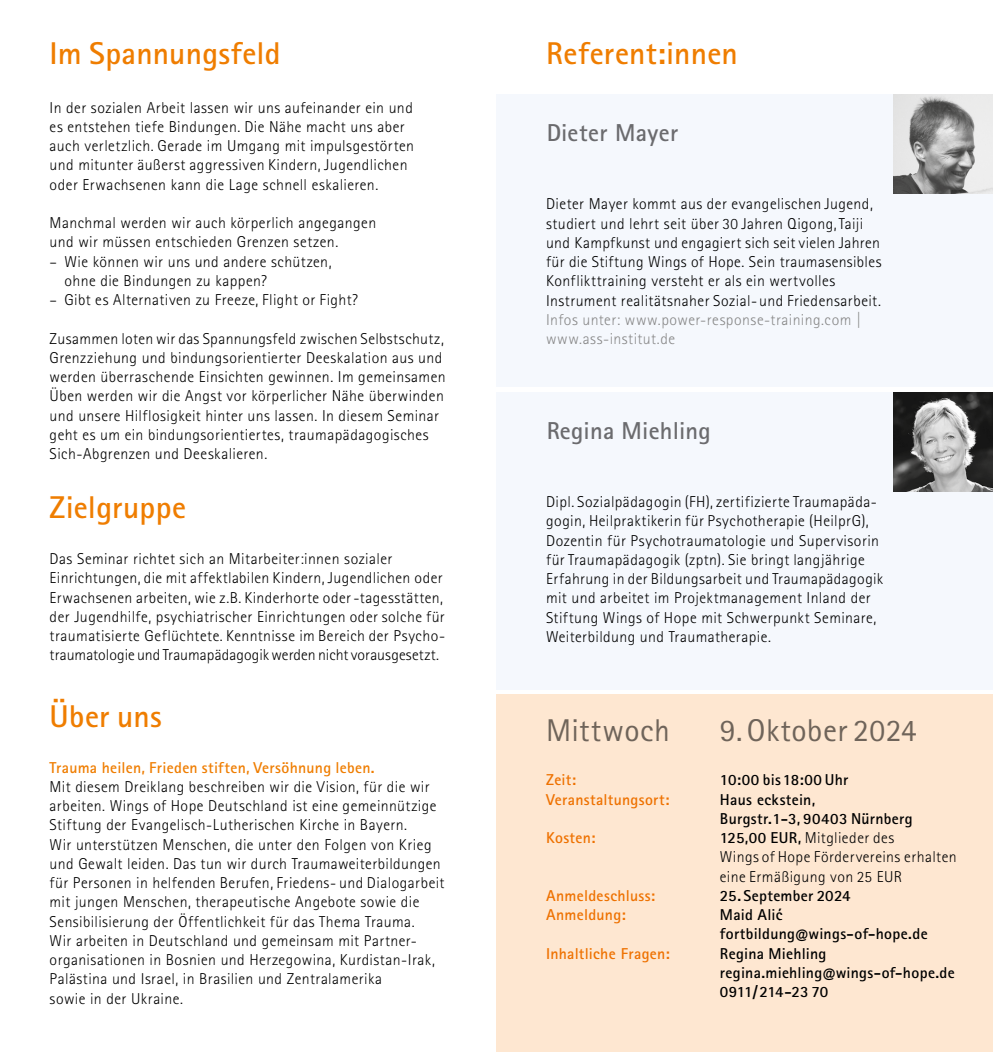
<style>
.page{position:relative;width:993px;height:1052px;background:#fff}
.page>*{position:absolute;margin:0;border:0;box-sizing:border-box;transform-origin:0 0}
.t1{font:700 31.5px "Rotis Sans Serif Pro";letter-spacing:.005em;color:#ef7d00}
.t2{font:31.5px "Rotis Sans Serif Pro";letter-spacing:.02em;color:#706f6f}
.t3{font:700 24.5px "Rotis Sans Serif Pro";letter-spacing:.015em;color:#706f6f}
.t4{font:300 15.75px/19.2px "Rotis Sans Serif Pro";letter-spacing:.025em;color:#000}
.t5{font:700 15.75px/19.2px "Rotis Sans Serif Pro";letter-spacing:.02em;color:#000}
.t6{font:700 15.75px "Rotis Sans Serif Pro";letter-spacing:.02em;color:#ef7d00}
.t7{font:300 15.75px/19.2px "Rotis Sans Serif Pro";letter-spacing:.03em;color:#878787}
.s1{font-weight:700}
</style>
<div class="page">
<div style="left:496px;top:94px;width:496px;height:293px;background:#f5f8fd"></div>
<div style="left:496px;top:694px;width:496px;height:358px;background:#fee7d1"></div>
<div style="left:496px;top:392px;width:496px;height:298px;background:#f5f8fd"></div>
<img style="left:893px;top:392px;width:99px;height:99px">
<img style="left:893px;top:94px;width:99px;height:99px">
<h1 class="t1" style="left:50px;top:34px;width:232px">Im Spannungsfeld</h1>
<p class="t4" style="left:50px;top:98px;width:366px">In der sozialen Arbeit lassen wir uns aufeinander ein und es entstehen tiefe Bindungen. Die Nähe macht uns aber auch verletzlich. Gerade im Umgang mit impulsgestörten und mitunter äußerst aggressiven Kindern, Jugendlichen oder Erwachsenen kann die Lage schnell eskalieren.</p>
<p class="t4" style="left:50px;top:213px;width:328px">Manchmal werden wir auch körperlich angegangen und wir müssen entschieden Grenzen setzen.</p>
<p class="t4" style="left:64px;top:252px;width:268px;text-indent:-15px">– Wie können wir uns und andere schützen, ohne die Bindungen zu kappen?</p>
<p class="t4" style="left:50px;top:290px;width:310px">– Gibt es Alternativen zu Freeze, Flight or Fight?</p>
<p class="t4" style="left:50px;top:329px;width:397px">Zusammen loten wir das Spannungsfeld zwischen Selbstschutz, Grenzziehung und bindungsorientierter Deeskalation aus und werden überraschende Einsichten gewinnen. Im gemeinsamen Üben werden wir die Angst vor körperlicher Nähe überwinden und unsere Hilflosigkeit hinter uns lassen. In diesem Seminar geht es um ein bindungsorientiertes, traumapädagogisches Sich-Abgrenzen und Deeskalieren.</p>
<h1 class="t1" style="left:50px;top:488px;width:138px">Zielgruppe</h1>
<p class="t4" style="left:50px;top:549px;width:397px">Das Seminar richtet sich an Mitarbeiter:innen sozialer Einrichtungen, die mit affektlabilen Kindern, Jugendlichen oder Erwachsenen arbeiten, wie z.B. Kinderhorte oder -tagesstätten, der Jugendhilfe, psychiatrischer Einrichtungen oder solche für traumatisierte Geflüchtete. Kenntnisse im Bereich der Psycho&shy;traumatologie und Traumapädagogik werden nicht vorausgesetzt.</p>
<h1 class="t1" style="left:50px;top:696px;width:114px">Über uns</h1>
<p class="t6" style="left:50px;top:757px;width:326px">Trauma heilen, Frieden stiften, Versöhnung leben.</p>
<p class="t4" style="left:50px;top:777px;width:396px">Mit diesem Dreiklang beschreiben wir die Vision, für die wir arbeiten. Wings of Hope Deutschland ist eine gemeinnützige Stiftung der Evangelisch-Lutherischen Kirche in Bayern.<br>Wir unterstützen Menschen, die unter den Folgen von Krieg und Gewalt leiden. Das tun wir durch Traumaweiterbildungen für Personen in helfenden Berufen, Friedens- und Dialogarbeit mit jungen Menschen, therapeutische Angebote sowie die Sensibilisierung der Öffentlichkeit für das Thema Trauma.<br>Wir arbeiten in Deutschland und gemeinsam mit Partner&shy;organisationen in Bosnien und Herzegowina, Kurdistan-Irak, Palästina und Israel, in Brasilien und Zentralamerika<br>sowie in der Ukraine.</p>
<h1 class="t1" style="left:546px;top:34px;width:193px">Referent:innen</h1>
<h2 class="t3" style="left:546px;top:117px;width:134px">Dieter Mayer</h2>
<p class="t4" style="left:546px;top:195px;width:337px">Dieter Mayer kommt aus der evangelischen Jugend, studiert und lehrt seit über 30 Jahren Qigong, Taiji und Kampfkunst und engagiert sich seit vielen Jahren für die Stiftung Wings of Hope. Sein traumasensibles Konflikttraining versteht er als ein wertvolles Instrument realitätsnaher Sozial- und Friedensarbeit.</p>
<p class="t7" style="left:546px;top:310px;width:316px">Infos unter: www.power-response-training.com | www.ass-institut.de</p>
<h2 class="t3" style="left:546px;top:415px;width:166px">Regina Miehling</h2>
<p class="t4" style="left:546px;top:492px;width:338px">Dipl. Sozialpädagogin (FH), zertifizierte Traumapäda&shy;gogin, Heilpraktikerin für Psychotherapie (HeilprG), Dozentin für Psychotraumatologie und Supervisorin für Traumapädagogik (zptn). Sie bringt langjährige Erfahrung in der Bildungsarbeit und Traumapädagogik mit und arbeitet im Projektmanagement Inland der Stiftung Wings of Hope mit Schwerpunkt Seminare, Weiterbildung und Traumatherapie.</p>
<h1 class="t2" style="left:546px;top:712px;width:125px">Mittwoch</h1>
<h1 class="t2" style="left:719px;top:712px;width:198px">9. Oktober 2024</h1>
<p class="t6" style="left:546px;top:770px;width:31px">Zeit:</p>
<p class="t5" style="left:719px;top:770px;width:130px">10:00 bis 18:00 Uhr</p>
<p class="t6" style="left:546px;top:789px;width:125px">Veranstaltungsort:</p>
<p class="t5" style="left:719px;top:789px;width:194px">Haus eckstein,<br>Burgstr. 1-3, 90403 Nürnberg</p>
<p class="t6" style="left:546px;top:828px;width:51px">Kosten:</p>
<p class="t4" style="left:719px;top:828px;width:238px"><span class="s1">125,00 EUR,</span> Mitglieder des<br>Wings of Hope Fördervereins erhalten eine Ermäßigung von 25 EUR</p>
<p class="t6" style="left:546px;top:885px;width:111px">Anmeldeschluss:</p>
<p class="t5" style="left:719px;top:886px;width:132px">25. September 2024</p>
<p class="t6" style="left:546px;top:905px;width:81px">Anmeldung:</p>
<p class="t5" style="left:719px;top:905px;width:209px">Maid Alić fortbildung@wings-of-hope.de</p>
<p class="t6" style="left:546px;top:943px;width:125px">Inhaltliche Fragen:</p>
<p class="t5" style="left:719px;top:943px;width:236px">Regina Miehling regina.miehling@wings-of-hope.de<br>0911/214-23 70</p>
</div>
